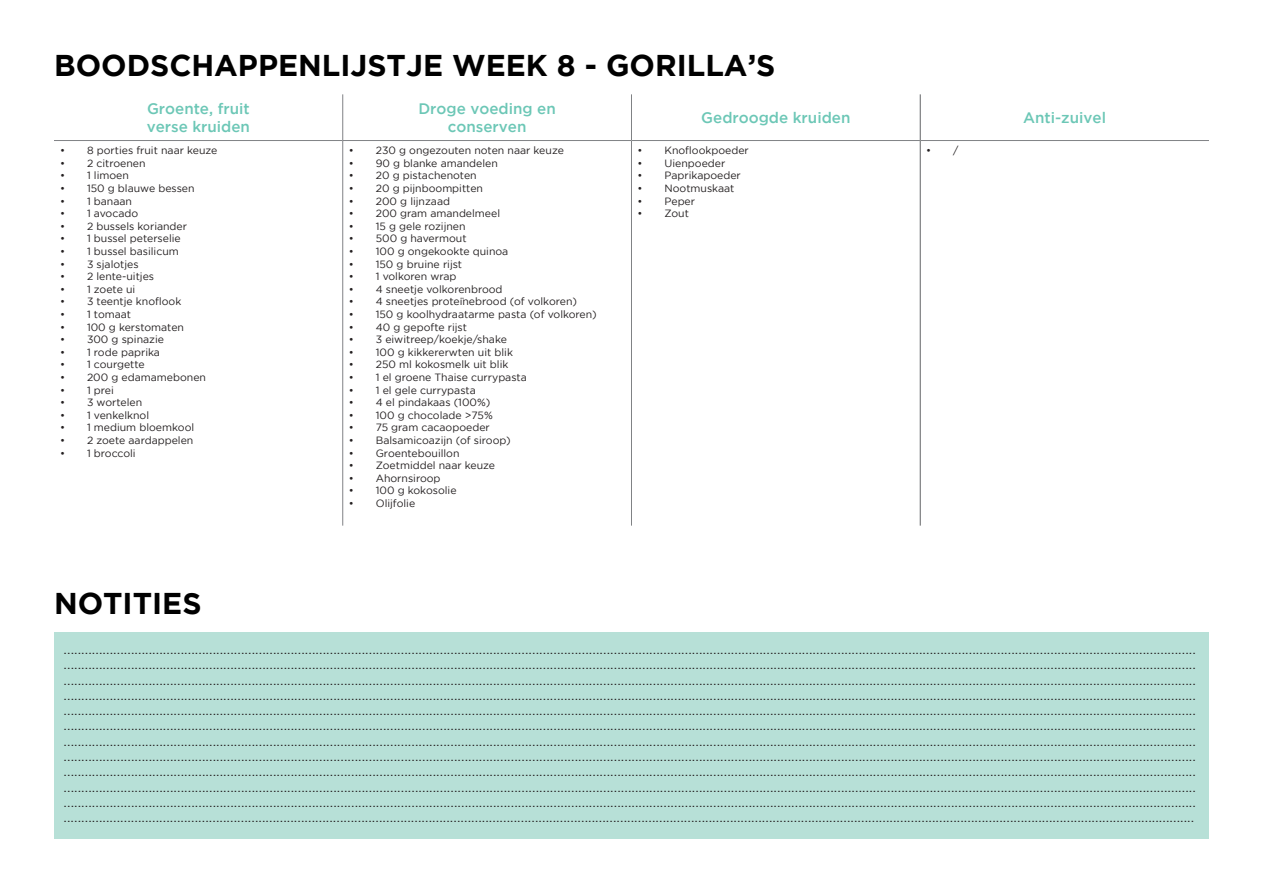
<style>
.page{position:relative;width:1263px;height:893px;background:#fff}
.page>*{position:absolute;margin:0;border:0;box-sizing:border-box;transform-origin:0 0}
.Titel{font:700 30px "Gotham";color:#000}
.t1{font:500 15.15px "Gotham";color:#6cc7b6}
.t2{font:12.75px/15.3px "Helvetica";color:#231f20;text-align:justify}
.t3{font:10.5px "Gotham";color:#231f20}
</style>
<div class="page">
<hr style="left:342px;top:94px;width:1px;height:46px;background:#808285">
<hr style="left:631px;top:94px;width:1px;height:46px;background:#808285">
<hr style="left:54px;top:140px;width:289px;height:1px;background:#808285">
<hr style="left:343px;top:140px;width:288px;height:1px;background:#808285">
<hr style="left:342px;top:141px;width:1px;height:385px;background:#808285">
<hr style="left:631px;top:140px;width:289px;height:1px;background:#808285">
<hr style="left:631px;top:141px;width:1px;height:385px;background:#808285">
<hr style="left:921px;top:140px;width:288px;height:1px;background:#808285">
<hr style="left:920px;top:94px;width:1px;height:47px;background:#626466">
<hr style="left:920px;top:141px;width:1px;height:385px;background:#626466">
<div style="left:54px;top:633px;width:1155px;height:206px;background:#b7e0d7"></div>
<p class="Titel" style="left:54px;top:48px;width:723px">BOODSCHAPPENLIJSTJE WEEK 8 - GORILLA’S</p>
<p class="t1" style="left:147px;top:100px;width:104px">Groente, fruit</p>
<p class="t1" style="left:147px;top:118px;width:105px">verse kruiden</p>
<p class="t3" style="left:60px;top:145px;width:159px">• 8 porties fruit naar keuze</p>
<p class="t3" style="left:60px;top:157px;width:87px">• 2 citroenen</p>
<p class="t3" style="left:60px;top:170px;width:70px">• 1 limoen</p>
<p class="t3" style="left:60px;top:182px;width:136px">• 150 g blauwe bessen</p>
<p class="t3" style="left:60px;top:195px;width:74px">• 1 banaan</p>
<p class="t3" style="left:60px;top:208px;width:80px">• 1 avocado</p>
<p class="t3" style="left:60px;top:220px;width:129px">• 2 bussels koriander</p>
<p class="t3" style="left:60px;top:233px;width:122px">• 1 bussel peterselie</p>
<p class="t3" style="left:60px;top:245px;width:120px">• 1 bussel basilicum</p>
<p class="t3" style="left:60px;top:258px;width:80px">• 3 sjalotjes</p>
<p class="t3" style="left:60px;top:271px;width:96px">• 2 lente-uitjes</p>
<p class="t3" style="left:60px;top:283px;width:77px">• 1 zoete ui</p>
<p class="t3" style="left:60px;top:296px;width:123px">• 3 teentje knoflook</p>
<p class="t3" style="left:60px;top:308px;width:73px">• 1 tomaat</p>
<p class="t3" style="left:60px;top:321px;width:125px">• 100 g kerstomaten</p>
<p class="t3" style="left:60px;top:334px;width:106px">• 300 g spinazie</p>
<p class="t3" style="left:60px;top:346px;width:102px">• 1 rode paprika</p>
<p class="t3" style="left:60px;top:359px;width:86px">• 1 courgette</p>
<p class="t3" style="left:60px;top:371px;width:148px">• 200 g edamamebonen</p>
<p class="t3" style="left:60px;top:384px;width:55px">• 1 prei</p>
<p class="t3" style="left:60px;top:397px;width:84px">• 3 wortelen</p>
<p class="t3" style="left:60px;top:409px;width:91px">• 1 venkelknol</p>
<p class="t3" style="left:60px;top:422px;width:136px">• 1 medium bloemkool</p>
<p class="t3" style="left:60px;top:434px;width:135px">• 2 zoete aardappelen</p>
<p class="t3" style="left:60px;top:447px;width:77px">• 1 broccoli</p>
<p class="t1" style="left:418px;top:100px;width:139px">Droge voeding en</p>
<p class="t1" style="left:448px;top:118px;width:80px">conserven</p>
<p class="t3" style="left:349px;top:145px;width:217px">• 230 g ongezouten noten naar keuze</p>
<p class="t3" style="left:349px;top:157px;width:151px">• 90 g blanke amandelen</p>
<p class="t3" style="left:349px;top:170px;width:129px">• 20 g pistachenoten</p>
<p class="t3" style="left:349px;top:182px;width:136px">• 20 g pijnboompitten</p>
<p class="t3" style="left:349px;top:195px;width:103px">• 200 g lijnzaad</p>
<p class="t3" style="left:349px;top:208px;width:153px">• 200 gram amandelmeel</p>
<p class="t3" style="left:349px;top:220px;width:118px">• 15 g gele rozijnen</p>
<p class="t3" style="left:349px;top:233px;width:119px">• 500 g havermout</p>
<p class="t3" style="left:349px;top:245px;width:161px">• 100 g ongekookte quinoa</p>
<p class="t3" style="left:349px;top:258px;width:115px">• 150 g bruine rijst</p>
<p class="t3" style="left:349px;top:271px;width:109px">• 1 volkoren wrap</p>
<p class="t3" style="left:349px;top:283px;width:155px">• 4 sneetje volkorenbrood</p>
<p class="t3" style="left:349px;top:296px;width:230px">• 4 sneetjes proteïnebrood (of volkoren)</p>
<p class="t3" style="left:349px;top:308px;width:250px">• 150 g koolhydraatarme pasta (of volkoren)</p>
<p class="t3" style="left:349px;top:321px;width:120px">• 40 g gepofte rijst</p>
<p class="t3" style="left:349px;top:334px;width:160px">• 3 eiwitreep/koekje/shake</p>
<p class="t3" style="left:349px;top:346px;width:166px">• 100 g kikkererwten uit blik</p>
<p class="t3" style="left:349px;top:359px;width:161px">• 250 ml kokosmelk uit blik</p>
<p class="t3" style="left:349px;top:371px;width:180px">• 1 el groene Thaise currypasta</p>
<p class="t3" style="left:349px;top:384px;width:129px">• 1 el gele currypasta</p>
<p class="t3" style="left:349px;top:397px;width:143px">• 4 el pindakaas (100%)</p>
<p class="t3" style="left:349px;top:409px;width:145px">• 100 g chocolade &gt;75%</p>
<p class="t3" style="left:349px;top:422px;width:143px">• 75 gram cacaopoeder</p>
<p class="t3" style="left:349px;top:434px;width:163px">• Balsamicoazijn (of siroop)</p>
<p class="t3" style="left:349px;top:447px;width:112px">• Groentebouillon</p>
<p class="t3" style="left:349px;top:460px;width:148px">• Zoetmiddel naar keuze</p>
<p class="t3" style="left:349px;top:472px;width:93px">• Ahornsiroop</p>
<p class="t3" style="left:349px;top:485px;width:109px">• 100 g kokosolie</p>
<p class="t3" style="left:349px;top:497px;width:68px">• Olijfolie</p>
<p class="t1" style="left:701px;top:109px;width:151px">Gedroogde kruiden</p>
<p class="t1" style="left:1023px;top:109px;width:84px">Anti-zuivel</p>
<p class="t3" style="left:637px;top:145px;width:113px">• Knoflookpoeder</p>
<p class="t3" style="left:637px;top:157px;width:89px">• Uienpoeder</p>
<p class="t3" style="left:637px;top:170px;width:105px">• Paprikapoeder</p>
<p class="t3" style="left:637px;top:182px;width:99px">• Nootmuskaat</p>
<p class="t3" style="left:637px;top:195px;width:59px">• Peper</p>
<p class="t3" style="left:637px;top:208px;width:53px">• Zout</p>
<p class="t3" style="left:926px;top:145px;width:34px">• /</p>
<p class="Titel" style="left:54px;top:586px;width:149px">NOTITIES</p>
<p class="t2" style="left:64px;top:642px;width:1134px">............................................................................................................................................................................................................................................................................................................................... ............................................................................................................................................................................................................................................................................................................................... ............................................................................................................................................................................................................................................................................................................................... ............................................................................................................................................................................................................................................................................................................................... ............................................................................................................................................................................................................................................................................................................................... ............................................................................................................................................................................................................................................................................................................................... ............................................................................................................................................................................................................................................................................................................................... ............................................................................................................................................................................................................................................................................................................................... ............................................................................................................................................................................................................................................................................................................................... ............................................................................................................................................................................................................................................................................................................................... ............................................................................................................................................................................................................................................................................................................................... ...............................................................................................................................................................................................................................................................................................................................</p>
</div>
